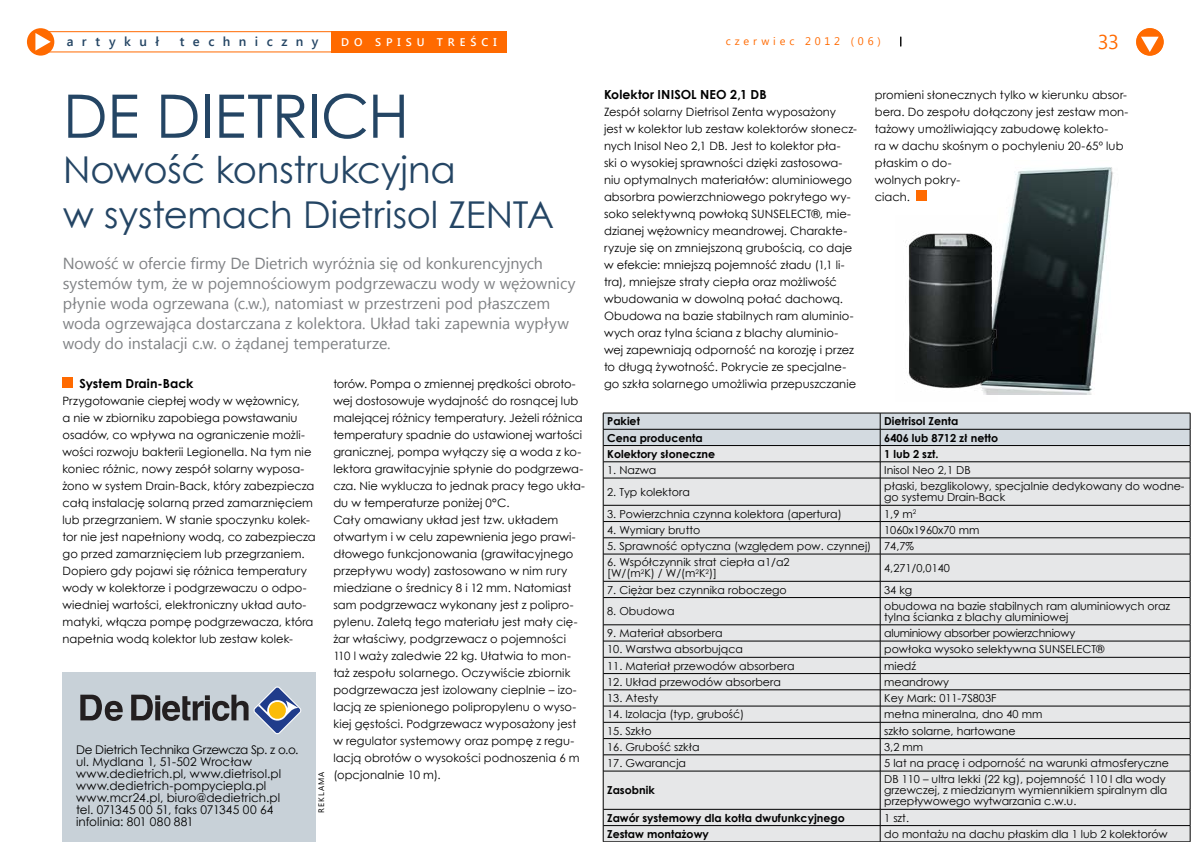
<style>
.page{position:relative;width:1191px;height:842px;background:#fff}
.page>*{position:absolute;margin:0;border:0;box-sizing:border-box;transform-origin:0 0}
.t1{font:60px "Century Gothic";letter-spacing:-.005em;color:#244564}
.t2{font:37px/45px "Century Gothic";letter-spacing:-.005em;color:#244564}
.t3{font:20px "Segoe UI";color:#ff6a00}
.t4{font:16px/20px "Segoe UI";letter-spacing:-.005em;color:#808285}
.t5{font:600 13px "Segoe UI";letter-spacing:.645em;color:#244564}
.t6{font:700 12.5px "Century Gothic";letter-spacing:.005em;color:#000}
.t7{font:12px/12px "Century Gothic";letter-spacing:.005em;color:#000}
.t8{font:11.5px/17px "Century Gothic";letter-spacing:.005em;color:#000}
.t9{font:600 11.1px "Segoe UI";letter-spacing:.445em;color:#fff}
.t10{font:11px/11px "Century Gothic";color:#000}
.t11{font:700 11px "Century Gothic";color:#000}
.t12{font:11px "Century Gothic";letter-spacing:-.025em;color:#000}
.t13{font:11px "Segoe UI";letter-spacing:.355em;color:#ff6a00}
.t14{font:8px "Segoe UI";letter-spacing:.115em;color:#000}
</style>
<div class="page">
<div style="left:27px;top:28px;width:27px;height:28px;background:#ff6a00;border-radius:50%"></div>
<svg style="left:35px;top:33px;width:16px;height:17px"></svg>
<div style="left:33px;top:31px;width:310px;height:21px;border:1px solid #ff6a00"></div>
<div style="left:331px;top:31px;width:176px;height:21px;background:#ff6a00"></div>
<div style="left:916px;top:191px;width:11px;height:10px;background:#ff6a00"></div>
<img style="left:997px;top:167px;width:116px;height:227px">
<div style="left:604px;top:772px;width:586px;height:69px;background:#e6e7e8"></div>
<hr style="left:603px;top:771px;width:1px;height:38px;background:#000">
<svg style="left:603px;top:810px;width:1px;height:31px"></svg>
<svg style="left:603px;top:413px;width:588px;height:358px"></svg>
<hr style="left:603px;top:771px;width:277px;height:1px;background:#000">
<hr style="left:880px;top:771px;width:310px;height:1px;background:#000">
<hr style="left:880px;top:771px;width:1px;height:38px;background:#000">
<hr style="left:1190px;top:771px;width:1px;height:38px;background:#000">
<hr style="left:603px;top:809px;width:277px;height:1px;background:#000">
<hr style="left:880px;top:809px;width:310px;height:1px;background:#000">
<hr style="left:603px;top:825px;width:277px;height:1px;background:#000">
<hr style="left:880px;top:825px;width:310px;height:1px;background:#000">
<svg style="left:880px;top:809px;width:1px;height:32px"></svg>
<svg style="left:1190px;top:809px;width:1px;height:33px"></svg>
<hr style="left:603px;top:841px;width:277px;height:1px;background:#000">
<hr style="left:880px;top:841px;width:310px;height:1px;background:#000">
<div style="left:63px;top:378px;width:10px;height:10px;background:#ff6a00"></div>
<img style="left:905px;top:233px;width:92px;height:162px">
<div style="left:62px;top:672px;width:254px;height:170px;background:#c8d1d8"></div>
<svg style="left:80px;top:695px;width:43px;height:26px"></svg>
<svg style="left:131px;top:686px;width:170px;height:48px"></svg>
<div style="left:1136px;top:28px;width:27px;height:28px;background:#ff6a00;border-radius:50%"></div>
<svg style="left:1141px;top:36px;width:19px;height:16px"></svg>
<p class="t5" style="left:67px;top:32px;width:94px">artykuł</p>
<p class="t5" style="left:180px;top:32px;width:140px">techniczny</p>
<p class="t9" style="left:341px;top:34px;width:157px">do spisu treści</p>
<p class="t13" style="left:725px;top:34px;width:157px">czerwiec 2012 (06)</p>
<h3 class="t3" style="left:1098px;top:28px;width:22px">33</h3>
<h1 class="t1" style="left:63px;top:74px;width:347px">DE DIETRICH</h1>
<h2 class="t2" style="left:63px;top:146px;width:492px">Nowość konstrukcyjna<br>w systemach Dietrisol ZENTA</h2>
<p class="t4" style="left:63px;top:252px;width:514px">Nowość w ofercie firmy De Dietrich wyróżnia się od konkurencyjnych systemów tym, że w pojemnościowym podgrzewaczu wody w wężownicy płynie woda ogrzewana (c.w.), natomiast w przestrzeni pod płaszczem woda ogrzewająca dostarczana z kolektora. Układ taki zapewnia wypływ wody do instalacji c.w. o żądanej temperaturze.</p>
<p class="t6" style="left:80px;top:374px;width:115px">System Drain-Back</p>
<p class="t8" style="left:63px;top:392px;width:255px">Przygotowanie ciepłej wody w wężownicy,<br>a nie w zbiorniku zapobiega powstawaniu osadów, co wpływa na ograniczenie możli&shy;wości rozwoju bakterii Legionella. Na tym nie koniec różnic, nowy zespół solarny wyposa&shy;żono w system Drain-Back, który zabezpiecza całą instalację solarną przed zamarznięciem lub przegrzaniem. W stanie spoczynku kolek&shy;tor nie jest napełniony wodą, co zabezpiecza go przed zamarznięciem lub przegrzaniem.<br>Dopiero gdy pojawi się różnica temperatury wody w kolektorze i podgrzewaczu o odpo&shy;wiedniej wartości, elektroniczny układ auto&shy;matyki, włącza pompę podgrzewacza, która napełnia wodą kolektor lub zestaw kolek-</p>
<p class="t8" style="left:333px;top:375px;width:253px">torów. Pompa o zmiennej prędkości obroto&shy;wej dostosowuje wydajność do rosnącej lub malejącej różnicy temperatury. Jeżeli różnica temperatury spadnie do ustawionej wartości granicznej, pompa wyłączy się a woda z ko&shy;lektora grawitacyjnie spłynie do podgrzewa&shy;cza. Nie wyklucza to jednak pracy tego ukła&shy;du w temperaturze poniżej 0°C.<br>Cały omawiany układ jest tzw. układem otwartym i w celu zapewnienia jego prawi&shy;dłowego funkcjonowania (grawitacyjnego przepływu wody) zastosowano w nim rury miedziane o średnicy 8 i 12 mm. Natomiast sam podgrzewacz wykonany jest z polipro&shy;pylenu. Zaletą tego materiału jest mały cię&shy;żar właściwy, podgrzewacz o pojemności 110 l waży zaledwie 22 kg. Ułatwia to mon&shy;taż zespołu solarnego. Oczywiście zbiornik podgrzewacza jest izolowany cieplnie – izo&shy;lacją ze spienionego polipropylenu o wyso&shy;kiej gęstości. Podgrzewacz wyposażony jest w regulator systemowy oraz pompę z regu&shy;lacją obrotów o wysokości podnoszenia 6 m (opcjonalnie 10 m).</p>
<p class="t7" style="left:76px;top:743px;width:224px">De Dietrich Technika Grzewcza Sp. z o.o. ul. Mydlana 1, 51-502 Wrocław www.dedietrich.pl, www.dietrisol.pl www.dedietrich-pompyciepla.pl www.mcr24.pl, biuro@dedietrich.pl tel. 071345 00 51, faks 071345 00 64 infolinia: 801 080 881</p>
<p class="t14" style="left:316px;top:812px;width:42px;rotate:-90deg">reklama</p>
<p class="t6" style="left:604px;top:85px;width:164px">Kolektor INISOL NEO 2,1 DB</p>
<p class="t8" style="left:604px;top:103px;width:254px">Zespół solarny Dietrisol Zenta wyposażony jest w kolektor lub zestaw kolektorów słonecz&shy;nych Inisol Neo 2,1 DB. Jest to kolektor pła-<br>ski o wysokiej sprawności dzięki zastosowa&shy;niu optymalnych materiałów: aluminiowego absorbra powierzchniowego pokrytego wy&shy;soko selektywną powłoką SUNSELECT®, mie&shy;dzianej wężownicy meandrowej. Charakte&shy;ryzuje się on zmniejszoną grubością, co daje w efekcie: mniejszą pojemność zładu (1,1 li&shy;tra), mniejsze straty ciepła oraz możliwość wbudowania w dowolną połać dachową.<br>Obudowa na bazie stabilnych ram aluminio&shy;wych oraz tylna ściana z blachy aluminio&shy;wej zapewniają odporność na korozję i przez to długą żywotność. Pokrycie ze specjalne&shy;go szkła solarnego umożliwia przepuszczanie</p>
<p class="t8" style="left:874px;top:86px;width:255px">promieni słonecznych tylko w kierunku absor&shy;bera. Do zespołu dołączony jest zestaw mon&shy;tażowy umożliwiający zabudowę kolekto-<br>ra w dachu skośnym o pochyleniu 20-65º lub płaskim o do-<br>wolnych pokry-<br>ciach.</p>
<p class="t11" style="left:607px;top:413px;width:34px">Pakiet</p>
<p class="t11" style="left:884px;top:413px;width:76px">Dietrisol Zenta</p>
<p class="t11" style="left:607px;top:429px;width:97px">Cena producenta</p>
<p class="t11" style="left:884px;top:429px;width:115px">6406 lub 8712 zł netto</p>
<p class="t11" style="left:607px;top:445px;width:110px">Kolektory słoneczne</p>
<p class="t11" style="left:884px;top:445px;width:56px">1 lub 2 szt.</p>
<p class="t10" style="left:607px;top:464px;width:51px">1. Nazwa</p>
<p class="t10" style="left:884px;top:464px;width:88px">Inisol Neo 2,1 DB</p>
<p class="t10" style="left:607px;top:486px;width:84px">2. Typ kolektora</p>
<p class="t10" style="left:884px;top:481px;width:302px">płaski, bezglikolowy, specjalnie dedykowany do wodne&shy;go systemu Drain-Back</p>
<p class="t10" style="left:607px;top:508px;width:236px">3. Powierzchnia czynna kolektora (apertura)</p>
<p class="t10" style="left:884px;top:508px;width:34px">1,9 m<sup>2</sup></p>
<p class="t10" style="left:607px;top:524px;width:95px">4. Wymiary brutto</p>
<p class="t10" style="left:884px;top:524px;width:97px">1060x1960x70 mm</p>
<p class="t10" style="left:607px;top:540px;width:308px">5. Sprawność optyczna (względem pow. czynnej) 74,7%</p>
<p class="t10" style="left:607px;top:557px;width:184px">6. Współczynnik strat ciepła a1/a2 [W/(m<sup>2</sup>K) / W/(m<sup>2</sup>K<sup>2</sup>)]</p>
<p class="t10" style="left:884px;top:562px;width:67px">4,271/0,0140</p>
<p class="t10" style="left:607px;top:584px;width:181px">7. Ciężar bez czynnika roboczego</p>
<p class="t10" style="left:884px;top:584px;width:30px">34 kg</p>
<p class="t10" style="left:607px;top:606px;width:69px">8. Obudowa</p>
<p class="t10" style="left:884px;top:600px;width:287px">obudowa na bazie stabilnych ram aluminiowych oraz tylna ścianka z blachy aluminiowej</p>
<p class="t10" style="left:607px;top:627px;width:117px">9. Materiał absorbera</p>
<p class="t12" style="left:884px;top:625px;width:193px">aluminiowy absorber powierzchniowy</p>
<p class="t10" style="left:607px;top:644px;width:137px">10. Warstwa absorbująca</p>
<p class="t10" style="left:884px;top:644px;width:222px">powłoka wysoko selektywna SUNSELECT®</p>
<p class="t10" style="left:607px;top:660px;width:189px">11. Materiał przewodów absorbera</p>
<p class="t10" style="left:884px;top:660px;width:33px">miedź</p>
<p class="t10" style="left:607px;top:676px;width:175px">12. Układ przewodów absorbera</p>
<p class="t10" style="left:884px;top:676px;width:66px">meandrowy</p>
<p class="t10" style="left:607px;top:692px;width:53px">13. Atesty</p>
<p class="t10" style="left:884px;top:692px;width:114px">Key Mark: 011-7S803F</p>
<p class="t10" style="left:607px;top:709px;width:139px">14. Izolacja (typ, grubość)</p>
<p class="t10" style="left:884px;top:709px;width:160px">mełna mineralna, dno 40 mm</p>
<p class="t10" style="left:607px;top:725px;width:46px">15. Szkło</p>
<p class="t10" style="left:884px;top:725px;width:133px">szkło solarne, hartowane</p>
<p class="t10" style="left:607px;top:741px;width:94px">16. Grubość szkła</p>
<p class="t10" style="left:884px;top:741px;width:40px">3,2 mm</p>
<p class="t10" style="left:607px;top:757px;width:80px">17. Gwarancja</p>
<p class="t10" style="left:884px;top:757px;width:286px">5 lat na pracę i odporność na warunki atmosferyczne</p>
<p class="t11" style="left:607px;top:782px;width:49px">Zasobnik</p>
<p class="t10" style="left:884px;top:774px;width:285px">DB 110 – ultra lekki (22 kg), pojemność 110 l dla wody grzewczej, z miedzianym wymiennikiem spiralnym dla przepływowego wytwarzania c.w.u.</p>
<p class="t11" style="left:607px;top:809px;width:239px">Zawór systemowy dla kotła dwufunkcyjnego</p>
<p class="t10" style="left:884px;top:812px;width:26px">1 szt.</p>
<p class="t11" style="left:607px;top:825px;width:103px">Zestaw montażowy</p>
<p class="t10" style="left:884px;top:828px;width:285px">do montażu na dachu płaskim dla 1 lub 2 kolektorów</p>
</div>
